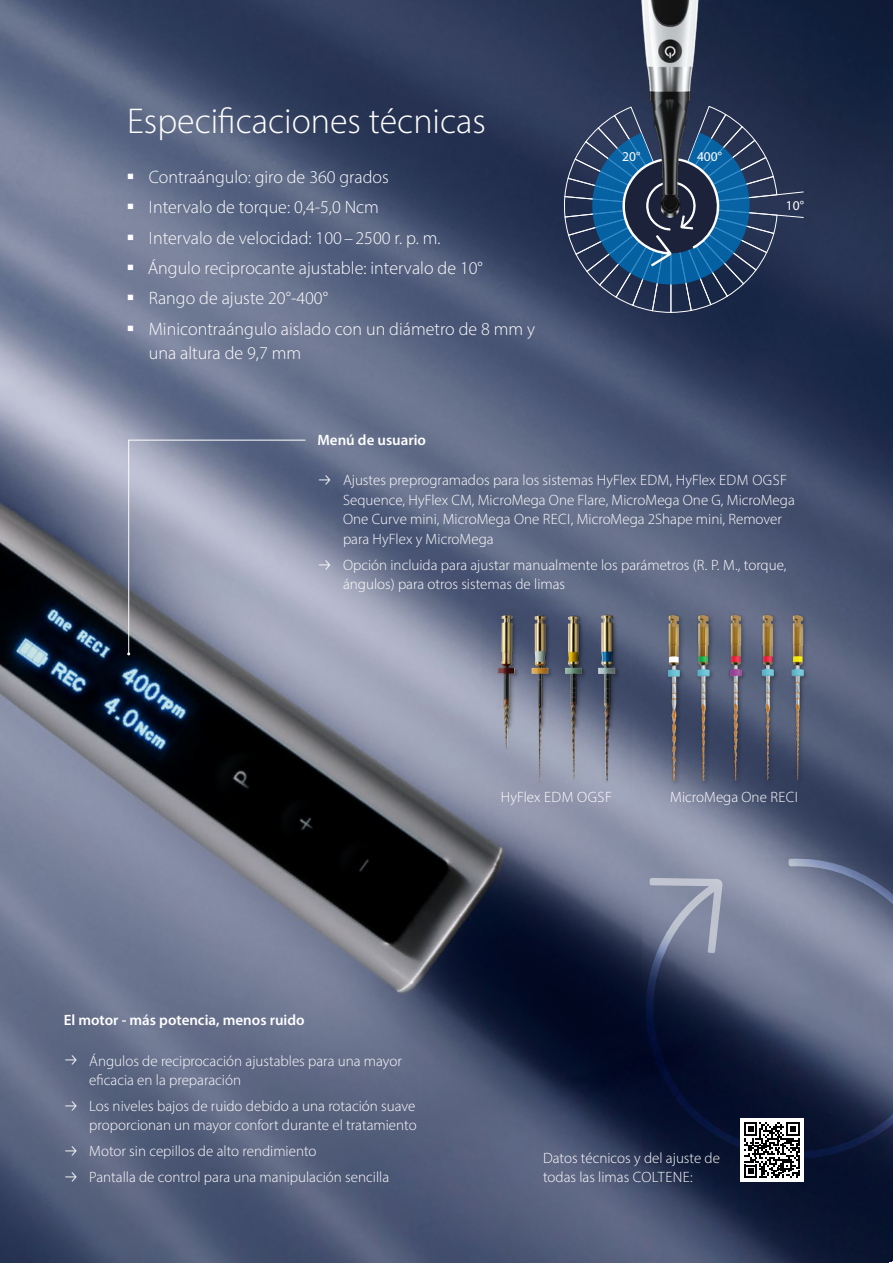
<style>
.page{position:relative;width:893px;height:1263px;background:#fff}
.page>*{position:absolute;margin:0;border:0;box-sizing:border-box;transform-origin:0 0}
.t1{font:300 36px "Myriad Pro";color:#fff}
.t2{font:300 18px/30.5px "Myriad Pro";color:#fff}
.t3{font:300 15px/19.5px "Myriad Pro";color:#fff}
.t4{font:600 15px "Myriad Pro";color:#fff}
.t5{font:300 15px "Myriad Pro";letter-spacing:.02em;color:#fff}
.t6{font:13.5px "Myriad Pro";color:#fff}
</style>
<div class="page">
<img style="left:0;top:0;width:893px;height:1263px">
<svg style="left:642px;top:857px;width:251px;height:307px;background:#4c546f"></svg>
<svg style="left:564px;top:106px;width:240px;height:207px;background:#294366"></svg>
<img style="left:573px;top:0;width:194px;height:218px">
<div style="left:740px;top:1118px;width:64px;height:64px;background:#fff"></div>
<svg style="left:744px;top:1122px;width:56px;height:56px"></svg>
<svg style="left:127px;top:439px;width:179px;height:216px;background:#9499ad"></svg>
<img style="left:483px;top:607px;width:147px;height:189px">
<img style="left:598px;top:615px;width:17px;height:166px">
<div style="left:666px;top:613px;width:143px;height:174px;background:#000;opacity:.35"></div>
<img style="left:668px;top:615px;width:136px;height:166px">
<svg style="left:128px;top:174px;width:5px;height:5px"></svg>
<svg style="left:128px;top:204px;width:5px;height:5px"></svg>
<svg style="left:128px;top:234px;width:5px;height:6px"></svg>
<svg style="left:128px;top:265px;width:5px;height:5px"></svg>
<svg style="left:128px;top:295px;width:5px;height:5px"></svg>
<svg style="left:128px;top:325px;width:5px;height:6px"></svg>
<svg style="left:65px;top:1055px;width:12px;height:10px"></svg>
<svg style="left:65px;top:1101px;width:12px;height:9px"></svg>
<svg style="left:65px;top:1146px;width:12px;height:10px"></svg>
<svg style="left:65px;top:1172px;width:12px;height:10px"></svg>
<svg style="left:319px;top:475px;width:11px;height:10px"></svg>
<svg style="left:319px;top:560px;width:11px;height:9px"></svg>
<h1 class="t1" style="left:127px;top:100px;width:360px">Especificaciones técnicas</h1>
<p class="t2" style="left:148px;top:161px;width:389px">Contraángulo: giro de 360 grados<br>Intervalo de torque: 0,4-5,0 Ncm<br>Intervalo de velocidad: 100 –2500 r. p. m.<br>Ángulo reciprocante ajustable: intervalo de 10°<br>Rango de ajuste 20°-400°<br>Minicontraángulo aislado con un diámetro de 8 mm y</p>
<p class="t2" style="left:149px;top:337px;width:154px">una altura de 9,7 mm</p>
<p class="t6" style="left:622px;top:149px;width:20px">20°</p>
<p class="t6" style="left:697px;top:149px;width:27px">400°</p>
<p class="t6" style="left:786px;top:197px;width:20px">10°</p>
<p class="t4" style="left:317px;top:430px;width:110px">Menú de usuario</p>
<p class="t3" style="left:343px;top:470px;width:453px">Ajustes preprogramados para los sistemas HyFlex EDM, HyFlex EDM OGSF Sequence, HyFlex CM, MicroMega One Flare, MicroMega One G, MicroMega One Curve mini, MicroMega One RECI, MicroMega 2Shape mini, Remover para HyFlex y MicroMega</p>
<p class="t3" style="left:343px;top:555px;width:445px">Opción incluida para ajustar manualmente los parámetros (R. P. M., torque, ángulos) para otros sistemas de limas</p>
<p class="t4" style="left:64px;top:1010px;width:242px">El motor - más potencia, menos ruido</p>
<p class="t3" style="left:89px;top:1051px;width:314px">Ángulos de reciprocación ajustables para una mayor eficacia en la preparación</p>
<p class="t3" style="left:89px;top:1096px;width:329px">Los niveles bajos de ruido debido a una rotación suave proporcionan un mayor confort durante el tratamiento</p>
<p class="t3" style="left:89px;top:1138px;width:301px;line-height:26px">Motor sin cepillos de alto rendimiento<br>Pantalla de control para una manipulación sencilla</p>
<p class="t5" style="left:501px;top:788px;width:113px">HyFlex EDM OGSF</p>
<p class="t3" style="left:670px;top:787px;width:129px">MicroMega One RECI</p>
<p class="t3" style="left:543px;top:1148px;width:179px">Datos técnicos y del ajuste de todas las limas COLTENE:</p>
</div>
